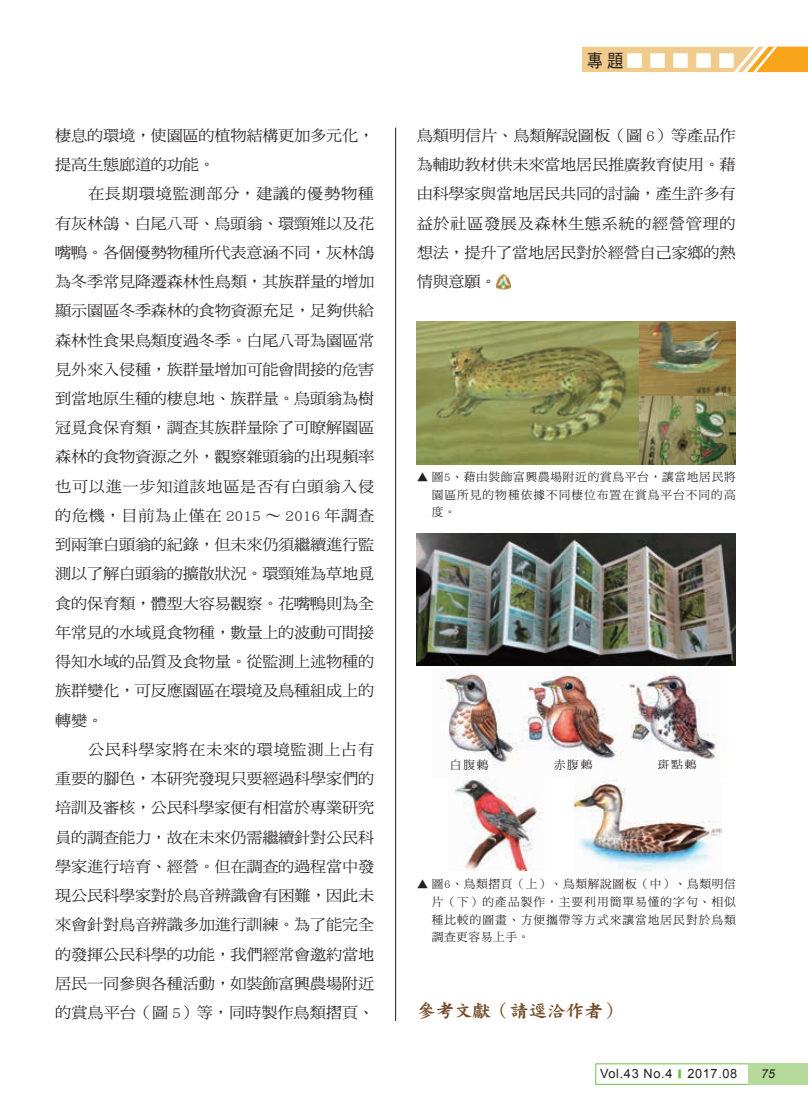
<style>
.page{position:relative;width:808px;height:1106px;background:#fff}
.page>*{position:absolute;margin:0;border:0;box-sizing:border-box;transform-origin:0 0}
.t1{font:18px "DF Kai Shu Std W9";letter-spacing:-.015em;color:#744c27;scale:1.05 1}
.t2{font:15.45px/29.2px "DF Ming Std W5";letter-spacing:-.015em;color:#231f20;text-align:justify;scale:1.05 1}
.t3{font:700 14.4px "AR Hei B5";color:#fff}
.t4{font:12.75px "Arial";letter-spacing:.05em;color:#231f20}
.t5{font:italic 12.15px "Arial";color:#231f20}
.t6{font:11.7px/17.5px "DF Ming Std W5";letter-spacing:.085em;color:#231f20;text-align:justify}
.s1{font-family:"DF Hei Std W5";font-weight:400;font-size:18px;color:#231f20}
.s2{font-family:"AR Hei B5";font-weight:700;font-size:10.65px;color:#71bf44}
</style>
<div class="page">
<hr style="left:395px;top:128px;width:1px;height:892px;background:#231f20">
<img style="left:496px;top:274px;width:15px;height:15px">
<img style="left:432px;top:665px;width:294px;height:103px">
<img style="left:575px;top:779px;width:147px;height:93px">
<img style="left:454px;top:777px;width:88px;height:93px">
<img style="left:417px;top:533px;width:319px;height:132px">
<img style="left:640px;top:321px;width:96px;height:144px">
<img style="left:417px;top:321px;width:221px;height:144px">
<div style="left:748px;top:1063px;width:60px;height:21px;background:#b6da9b"></div>
<svg style="left:582px;top:47px;width:226px;height:25px;background:#f3c57a"></svg>
<p class="t2" style="left:55px;top:120px;width:305px">棲息的環境，使園區的植物結構更加多元化，提高生態廊道的功能。</p>
<p class="t2" style="left:55px;top:179px;width:305px;text-indent:33px">在長期環境監測部分，建議的優勢物種有灰林鴿、白尾八哥、烏頭翁、環頸雉以及花嘴鴨。各個優勢物種所代表意涵不同，灰林鴿為冬季常見降遷森林性鳥類，其族群量的增加顯示園區冬季森林的食物資源充足，足夠供給森林性食果鳥類度過冬季。白尾八哥為園區常見外來入侵種，族群量增加可能會間接的危害到當地原生種的棲息地、族群量。烏頭翁為樹冠覓食保育類，調查其族群量除了可瞭解園區森林的食物資源之外，觀察雜頭翁的出現頻率也可以進一步知道該地區是否有白頭翁入侵的危機，目前為止僅在 2015 ～ 2016 年調查到兩筆白頭翁的紀錄，但未來仍須繼續進行監測以了解白頭翁的擴散狀況。環頸雉為草地覓食的保育類，體型大容易觀察。花嘴鴨則為全年常見的水域覓食物種，數量上的波動可間接得知水域的品質及食物量。從監測上述物種的族群變化，可反應園區在環境及鳥種組成上的轉變。</p>
<p class="t2" style="left:55px;top:734px;width:305px;text-indent:33px">公民科學家將在未來的環境監測上占有重要的腳色，本研究發現只要經過科學家們的培訓及審核，公民科學家便有相當於專業研究員的調查能力，故在未來仍需繼續針對公民科學家進行培育、經營。但在調查的過程當中發現公民科學家對於鳥音辨識會有困難，因此未來會針對鳥音辨識多加進行訓練。為了能完全的發揮公民科學的功能，我們經常會邀約當地居民一同參與各種活動，如裝飾富興農場附近的賞鳥平台（圖 5）等，同時製作鳥類摺頁、</p>
<p class="t3" style="left:587px;top:53px;width:149px"><span class="s1">專題</span>█████</p>
<p class="t2" style="left:417px;top:120px;width:305px">鳥類明信片、鳥類解說圖板（圖 6）等產品作為輔助教材供未來當地居民推廣教育使用。藉由科學家與當地居民共同的討論，產生許多有益於社區發展及森林生態系統的經營管理的想法，提升了當地居民對於經營自己家鄉的熱情與意願。</p>
<p class="t6" style="left:432px;top:468px;width:305px;text-indent:-15px">▲ 圖5、藉由裝飾富興農場附近的賞鳥平台，讓當地居民將園區所見的物種依據不同棲位布置在賞鳥平台不同的高度。</p>
<p class="t6" style="left:450px;top:756px;width:40px">白腹鶇</p>
<p class="t6" style="left:554px;top:756px;width:40px">赤腹鶇</p>
<p class="t6" style="left:658px;top:756px;width:40px">斑點鶇</p>
<p class="t6" style="left:432px;top:875px;width:306px;text-indent:-15px">▲ 圖6、鳥類摺頁（上）、鳥類解說圖板（中）、鳥類明信片（下）的產品製作，主要利用簡單易懂的字句、相似種比較的圖畫、方便攜帶等方式來讓當地居民對於鳥類調查更容易上手。</p>
<p class="t1" style="left:417px;top:1000px;width:197px">參考文獻（請逕洽作者）</p>
<p class="t4" style="left:600px;top:1064px;width:139px">Vol.43 No.4 <span class="s2">■</span> 2017.08</p>
<p class="t5" style="left:761px;top:1065px;width:15px">75</p>
</div>
